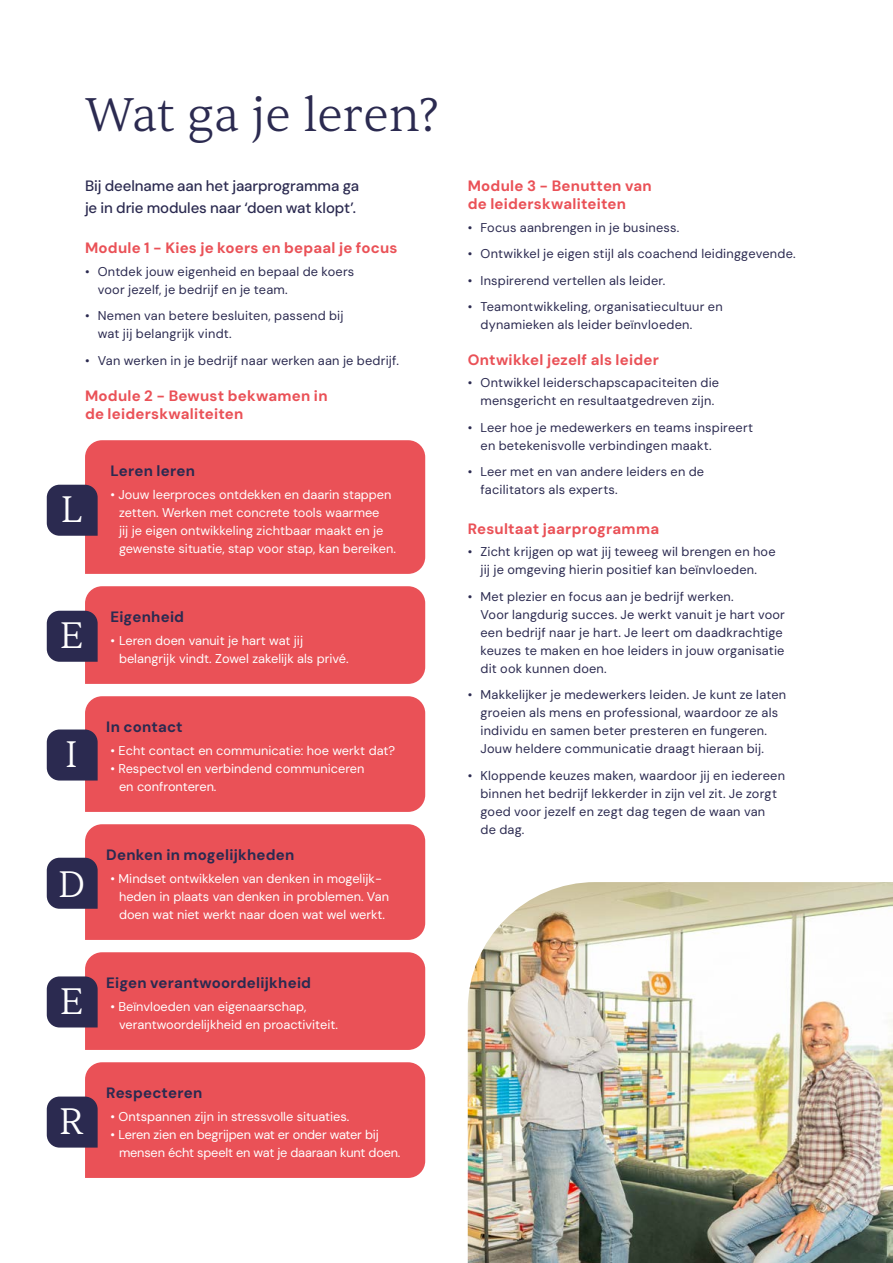
<style>
.page{position:relative;width:893px;height:1263px;background:#fff}
.page>*{position:absolute;margin:0;border:0;box-sizing:border-box;transform-origin:0 0}
.t1{font:300 48px "Sentient";letter-spacing:-.01em;color:#2b2a50}
.t2{font:300 37.5px "Sentient";color:#fff}
.t3{font:700 15px/18px "DM Sans";letter-spacing:.015em;color:#ea5157}
.t4{font:700 15px "DM Sans";letter-spacing:.015em;color:#2b2a50}
.t5{font:500 15px/21.6px "DM Sans";letter-spacing:-.01em;color:#2b2a50}
.t6{font:12.75px/18px "DM Sans";letter-spacing:.015em;color:#2b2a50}
.t7{font:12.75px/18px "DM Sans";color:#fff}
</style>
<div class="page">
<div style="left:85px;top:440px;width:340px;height:134px;background:#ea5157"></div>
<svg style="left:47px;top:485px;width:51px;height:51px;background:#343054"></svg>
<svg style="left:47px;top:586px;width:378px;height:98px;background:#de5961"></svg>
<svg style="left:47px;top:952px;width:378px;height:98px;background:#de5961"></svg>
<svg style="left:47px;top:1062px;width:378px;height:116px;background:#e05961"></svg>
<svg style="left:47px;top:696px;width:378px;height:116px;background:#e05a61"></svg>
<svg style="left:47px;top:824px;width:378px;height:116px;background:#e05a61"></svg>
<img style="left:468px;top:882px;width:425px;height:381px">
<h1 class="t1" style="left:85px;top:86px;width:356px">Wat ga je leren?</h1>
<p class="t5" style="left:85px;top:175px;width:276px">Bij deelname aan het jaarprogramma ga je in drie modules naar ‘doen wat klopt’.</p>
<p class="t3" style="left:85px;top:239px;width:314px">Module 1 - Kies je koers en bepaal je focus</p>
<p class="t6" style="left:98px;top:262px;width:258px;text-indent:-13px">• Ontdek jouw eigenheid en bepaal de koers voor jezelf, je bedrijf en je team.</p>
<p class="t6" style="left:98px;top:306px;width:247px;text-indent:-13px">• Nemen van betere besluiten, passend bij wat jij belangrijk vindt.</p>
<p class="t6" style="left:85px;top:351px;width:315px">• Van werken in je bedrijf naar werken aan je bedrijf.</p>
<p class="t3" style="left:85px;top:386px;width:244px">Module 2 - Bewust bekwamen in de leiderskwaliteiten</p>
<h2 class="t2" style="left:60px;top:487px;width:24px">L</h2>
<h2 class="t2" style="left:59px;top:613px;width:26px">E</h2>
<h2 class="t2" style="left:65px;top:732px;width:15px">I</h2>
<h2 class="t2" style="left:58px;top:861px;width:29px">D</h2>
<h2 class="t2" style="left:59px;top:978px;width:26px">E</h2>
<h2 class="t2" style="left:59px;top:1099px;width:27px">R</h2>
<p class="t4" style="left:111px;top:462px;width:86px">Leren leren</p>
<p class="t7" style="left:119px;top:485px;width:278px;text-indent:-9px">• Jouw leerproces ontdekken en daarin stappen zetten. Werken met concrete tools waarmee<br>jij je eigen ontwikkeling zichtbaar maakt en je gewenste situatie, stap voor stap, kan bereiken.</p>
<p class="t4" style="left:111px;top:608px;width:75px">Eigenheid</p>
<p class="t7" style="left:119px;top:631px;width:231px;text-indent:-9px">• Leren doen vanuit je hart wat jij belangrijk vindt. Zowel zakelijk als privé.</p>
<p class="t4" style="left:106px;top:718px;width:78px">In contact</p>
<p class="t7" style="left:111px;top:741px;width:286px">• Echt contact en communicatie: hoe werkt dat?</p>
<p class="t7" style="left:119px;top:759px;width:247px;text-indent:-9px">• Respectvol en verbindend communiceren en confronteren.</p>
<p class="t4" style="left:106px;top:846px;width:190px">Denken in mogelijkheden</p>
<p class="t7" style="left:119px;top:869px;width:271px;text-indent:-9px">• Mindset ontwikkelen van denken in mogelijk&shy;heden in plaats van denken in problemen. Van doen wat niet werkt naar doen wat wel werkt.</p>
<p class="t4" style="left:106px;top:974px;width:206px">Eigen verantwoordelijkheid</p>
<p class="t7" style="left:119px;top:997px;width:220px;text-indent:-9px">• Beïnvloeden van eigenaarschap, verantwoordelijkheid en proactiviteit.</p>
<p class="t4" style="left:106px;top:1084px;width:97px">Respecteren</p>
<p class="t7" style="left:111px;top:1107px;width:240px">• Ontspannen zijn in stressvolle situaties.</p>
<p class="t7" style="left:119px;top:1125px;width:283px;text-indent:-9px">• Leren zien en begrijpen wat er onder water bij mensen écht speelt en wat je daaraan kunt doen.</p>
<p class="t3" style="left:468px;top:177px;width:186px">Module 3 - Benutten van de leiderskwaliteiten</p>
<p class="t6" style="left:468px;top:218px;width:213px">• Focus aanbrengen in je business.</p>
<p class="t6" style="left:468px;top:245px;width:329px">• Ontwikkel je eigen stijl als coachend leidinggevende.</p>
<p class="t6" style="left:468px;top:271px;width:199px">• Inspirerend vertellen als leider.</p>
<p class="t6" style="left:480px;top:298px;width:244px;text-indent:-13px">• Teamontwikkeling, organisatiecultuur en dynamieken als leider beïnvloeden.</p>
<p class="t3" style="left:468px;top:351px;width:193px">Ontwikkel jezelf als leider</p>
<p class="t6" style="left:480px;top:374px;width:240px;text-indent:-13px">• Ontwikkel leiderschapscapaciteiten die mensgericht en resultaatgedreven zijn.</p>
<p class="t6" style="left:480px;top:418px;width:274px;text-indent:-13px">• Leer hoe je medewerkers en teams inspireert en betekenisvolle verbindingen maakt.</p>
<p class="t6" style="left:480px;top:463px;width:225px;text-indent:-13px">• Leer met en van andere leiders en de facilitators als experts.</p>
<p class="t3" style="left:468px;top:520px;width:193px">Resultaat jaarprogramma</p>
<p class="t6" style="left:468px;top:543px;width:309px;text-align:center">• Zicht krijgen op wat jij teweeg wil brengen en hoe jij je omgeving hierin positief kan beïnvloeden.</p>
<p class="t6" style="left:480px;top:587px;width:306px;text-indent:-13px">• Met plezier en focus aan je bedrijf werken.<br>Voor langdurig succes. Je werkt vanuit je hart voor een bedrijf naar je hart. Je leert om daadkrachtige keuzes te maken en hoe leiders in jouw organisatie dit ook kunnen doen.</p>
<p class="t6" style="left:480px;top:686px;width:307px;text-indent:-13px">• Makkelijker je medewerkers leiden. Je kunt ze laten groeien als mens en professional, waardoor ze als individu en samen beter presteren en fungeren.<br>Jouw heldere communicatie draagt hieraan bij.</p>
<p class="t6" style="left:480px;top:766px;width:306px;text-indent:-13px">• Kloppende keuzes maken, waardoor jij en iedereen binnen het bedrijf lekkerder in zijn vel zit. Je zorgt goed voor jezelf en zegt dag tegen de waan van<br>de dag.</p>
</div>
